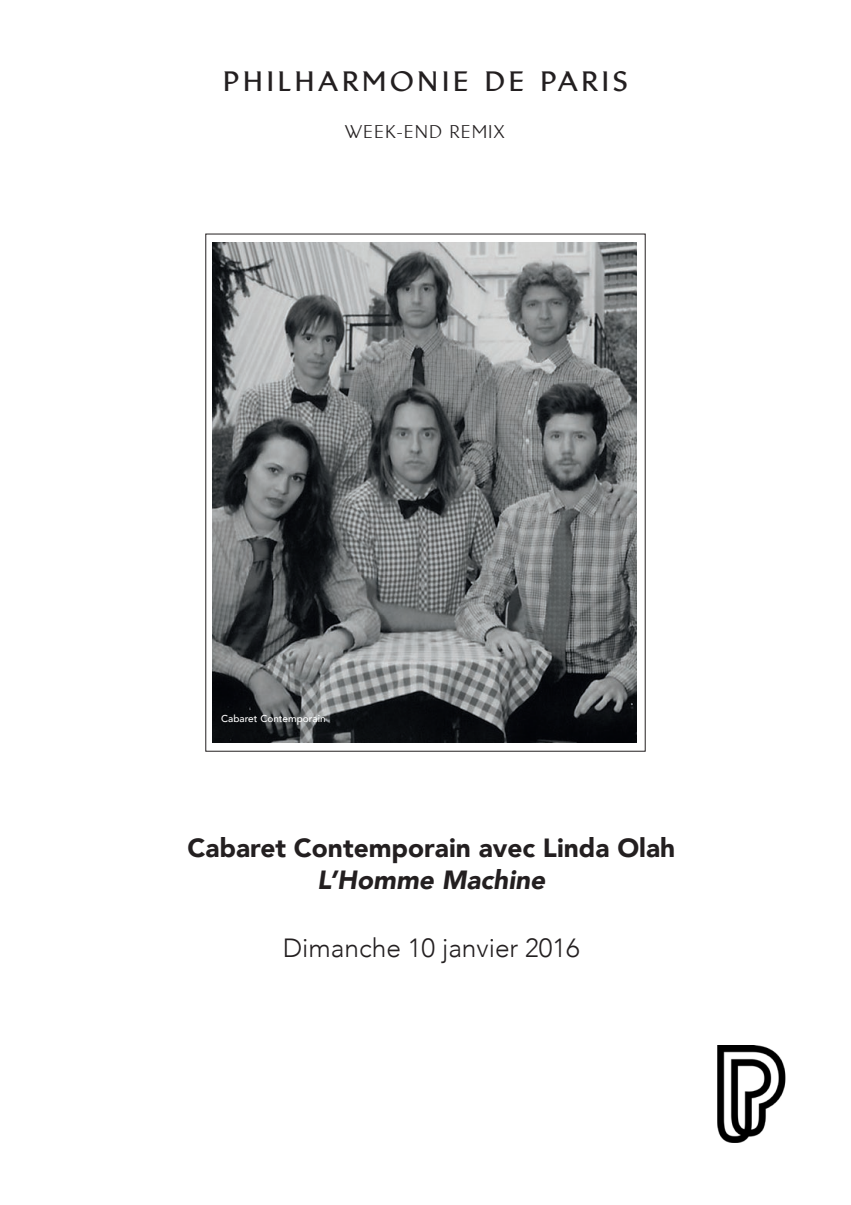
<style>
.page{position:relative;width:851px;height:1205px;background:#fff}
.page>*{position:absolute;margin:0;border:0;box-sizing:border-box;transform-origin:0 0}
.t1{font:700 26.75px "Brewery Com";letter-spacing:.16em;color:#231f20}
.t2{font:900 26.25px "Avenir";color:#231f20}
.t3{font:300 26.25px "Avenir";color:#231f20}
.t4{font:italic 900 26.25px "Avenir";color:#231f20}
.t5{font:17.5px "Brewery Com";letter-spacing:.09em;color:#231f20}
.t6{font:500 10px "Avenir";color:#fff}
</style>
<div class="page">
<img style="left:717px;top:1045px;width:69px;height:97px">
<img style="left:212px;top:242px;width:425px;height:501px">
<p class="t1" style="left:223px;top:65px;width:405px">PHILHARMONIE DE PARIS</p>
<p class="t5" style="left:345px;top:121px;width:161px">WEEK-END REMIX</p>
<p class="t6" style="left:221px;top:709px;width:106px">Cabaret Contemporain</p>
<p class="t2" style="left:187px;top:825px;width:489px">Cabaret Contemporain avec Linda Olah</p>
<p class="t4" style="left:317px;top:858px;width:229px">L’Homme Machine</p>
<p class="t3" style="left:283px;top:932px;width:298px">Dimanche 10 janvier 2016</p>
</div>
